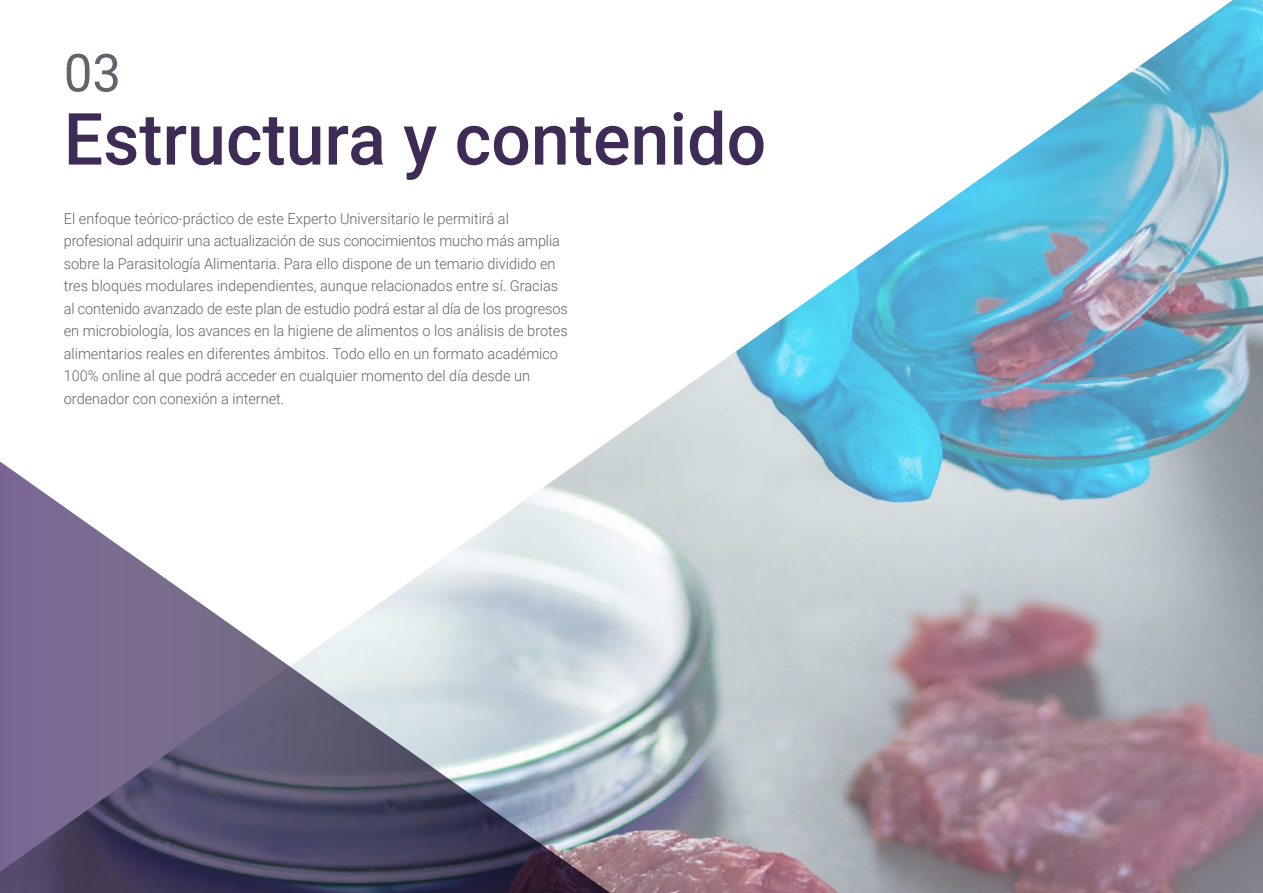
<style>
.page{position:relative;width:1263px;height:893px;background:#fff}
.page>*{position:absolute;margin:0;border:0;box-sizing:border-box;transform-origin:0 0}
.t1{font:500 72px "Roboto";color:#3e2b56}
.t2{font:52.5px "Roboto";color:#61646a}
.t3{font:300 15px/22.5px "Roboto";color:#61646a}
</style>
<div class="page">
<img style="left:602px;top:0;width:661px;height:893px">
<svg style="left:0;top:446px;width:640px;height:447px"></svg>
<h2 class="t2" style="left:64px;top:36px;width:59px">03</h2>
<h1 class="t1" style="left:64px;top:89px;width:704px">Estructura y contenido</h1>
<p class="t3" style="left:64px;top:207px;width:505px">El enfoque teórico-práctico de este Experto Universitario le permitirá al profesional adquirir una actualización de sus conocimientos mucho más amplia sobre la Parasitología Alimentaria. Para ello dispone de un temario dividido en tres bloques modulares independientes, aunque relacionados entre sí. Gracias al contenido avanzado de este plan de estudio podrá estar al día de los progresos en microbiología, los avances en la higiene de alimentos o los análisis de brotes alimentarios reales en diferentes ámbitos. Todo ello en un formato académico 100% online al que podrá acceder en cualquier momento del día desde un ordenador con conexión a internet.</p>
</div>
